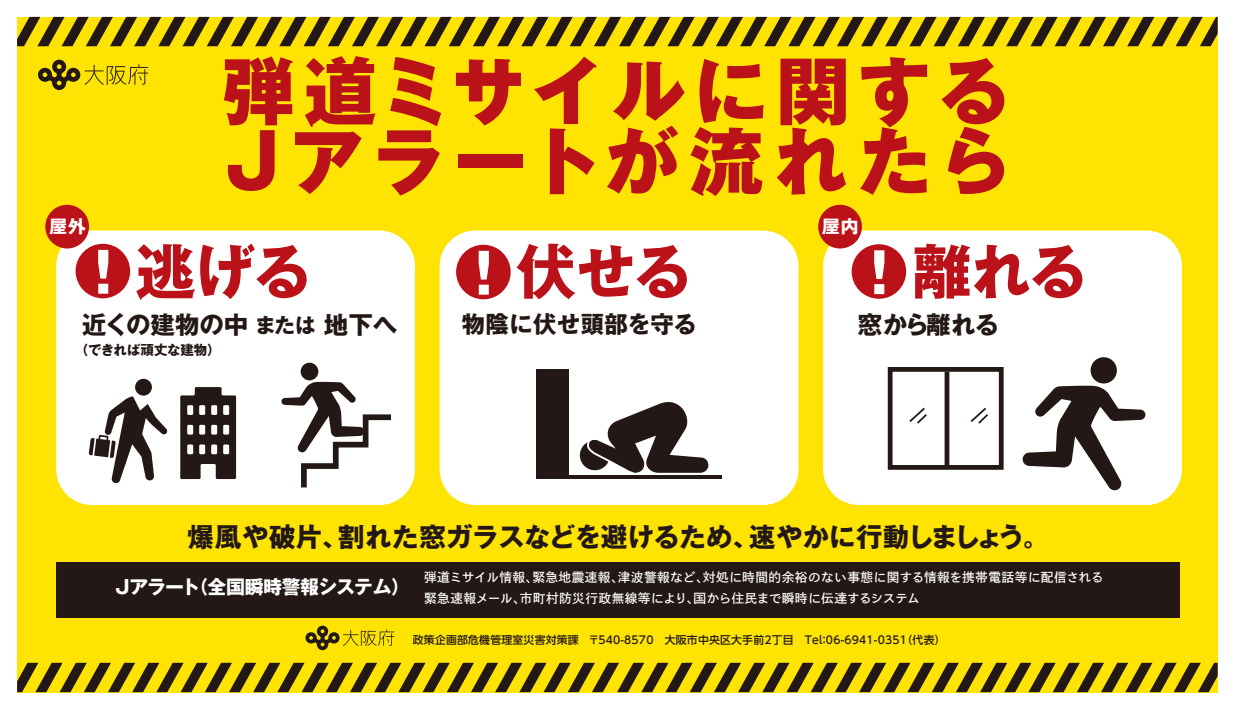
<style>
.page{position:relative;width:1233px;height:710px;background:#fff}
.page>*{position:absolute;margin:0;border:0;box-sizing:border-box;transform-origin:0 0}
.t1{font:800 73.62px/69.9px "Gothic MB101 Pro";letter-spacing:.11em;color:#bb121a}
.t2{font:700 59.44px "Gothic MB101 Pro";letter-spacing:-.02em;color:#bb121a}
.t3{font:700 26.5px "Gothic MB101 Pro";letter-spacing:.01em;color:#231815}
.t4{font:700 24.44px "Gothic MB101 Pro";color:#231815}
.t5{font:700 23.31px "Gothic MB101 Pro";letter-spacing:.02em;color:#231815}
.t6{font:700 19px "Gothic MB101 Pro";letter-spacing:-.025em;color:#fff}
.t7{font:700 17.75px "Gothic MB101 Pro";color:#fff}
.t8{font:700 13.44px "Gothic MB101 Pro";letter-spacing:-.01em;color:#231815}
.t9{font:12.75px/21.6px "Toppan Bunkyu Gothic Pr 6 N DB";letter-spacing:.03em;color:#fff}
.t10{font:500 10.88px "UD Shin Go Pr 6";letter-spacing:.02em;color:#231815}
.s1{font-weight:800;font-size:54.44px;color:#fff}
.s2{font-size:20.62px}
</style>
<div class="page">
<div style="left:17px;top:17px;width:1200px;height:675px;background:#ffe403"></div>
<svg style="left:17px;top:17px;width:1200px;height:29px"></svg>
<svg style="left:17px;top:662px;width:1200px;height:30px"></svg>
<div style="left:56px;top:562px;width:1123px;height:55px;background:#231815"></div>
<svg style="left:305px;top:625px;width:89px;height:25px"></svg>
<svg style="left:38px;top:60px;width:110px;height:30px"></svg>
<div style="left:56px;top:230px;width:359px;height:275px;background:#fff;border-radius:35px"></div>
<div style="left:439px;top:230px;width:359px;height:275px;background:#fff;border-radius:35px"></div>
<div style="left:823px;top:230px;width:358px;height:275px;background:#fff;border-radius:35px"></div>
<div style="left:1090px;top:357px;width:26px;height:26px;background:#231815;border-radius:50%"></div>
<svg style="left:1022px;top:385px;width:123px;height:106px"></svg>
<div style="left:887px;top:367px;width:116px;height:103px;border:5px solid #231815"></div>
<div style="left:944px;top:371px;width:5px;height:95px;background:#231815"></div>
<svg style="left:970px;top:407px;width:18px;height:17px"></svg>
<svg style="left:909px;top:407px;width:18px;height:17px"></svg>
<div style="left:301px;top:363px;width:17px;height:17px;background:#231815;border-radius:50%"></div>
<svg style="left:180px;top:387px;width:56px;height:92px"></svg>
<svg style="left:89px;top:378px;width:78px;height:105px"></svg>
<svg style="left:281px;top:381px;width:110px;height:107px"></svg>
<div style="left:76px;top:244px;width:54px;height:54px;background:#bb121a;border-radius:50%"></div>
<div style="left:851px;top:244px;width:55px;height:55px;background:#bb121a;border-radius:50%"></div>
<div style="left:456px;top:245px;width:54px;height:54px;background:#bb121a;border-radius:50%"></div>
<div style="left:45px;top:205px;width:44px;height:43px;background:#bb121a;border-radius:50%"></div>
<div style="left:818px;top:205px;width:43px;height:43px;background:#bb121a;border-radius:50%"></div>
<svg style="left:579px;top:402px;width:131px;height:74px"></svg>
<hr style="left:557px;top:476px;width:165px;height:3px;background:#231815">
<div style="left:536px;top:370px;width:32px;height:109px;background:#231815"></div>
<h1 class="t1" style="left:222px;top:47px;width:791px">弾道ミサイルに関する<br>Jアラートが流れたら</h1>
<h3 class="t7" style="left:49px;top:211px;width:38px">屋外</h3>
<h3 class="t7" style="left:822px;top:211px;width:38px">屋内</h3>
<h2 class="t2" style="left:76px;top:222px;width:238px"><span class="s1">！</span>逃げる</h2>
<h3 class="t4" style="left:82px;top:305px;width:317px">近くの建物の中 <span class="s2">または</span> 地下へ</h3>
<p class="t8" style="left:75px;top:338px;width:147px">（できれば頑丈な建物）</p>
<h2 class="t2" style="left:456px;top:222px;width:237px"><span class="s1">！</span>伏せる</h2>
<h2 class="t2" style="left:852px;top:222px;width:237px"><span class="s1">！</span>離れる</h2>
<h3 class="t5" style="left:461px;top:305px;width:237px">物陰に伏せ頭部を守る</h3>
<h3 class="t4" style="left:857px;top:305px;width:143px">窓から離れる</h3>
<h3 class="t3" style="left:188px;top:515px;width:863px">爆風や破片、割れた窓ガラスなどを避けるため、速やかに行動しましょう。</h3>
<h3 class="t6" style="left:115px;top:571px;width:296px">Jアラート（全国瞬時警報システム）</h3>
<p class="t9" style="left:424px;top:566px;width:681px">弾道ミサイル情報、緊急地震速報、津波警報など、対処に時間的余裕のない事態に関する情報を携帯電話等に配信される緊急速報メール、市町村防災行政無線等により、国から住民まで瞬時に伝達するシステム</p>
<p class="t10" style="left:413px;top:631px;width:539px">政策企画部危機管理室災害対策課　〒540-8570　大阪市中央区大手前2丁目　Tel：06-6941-0351（代表）　</p>
</div>
